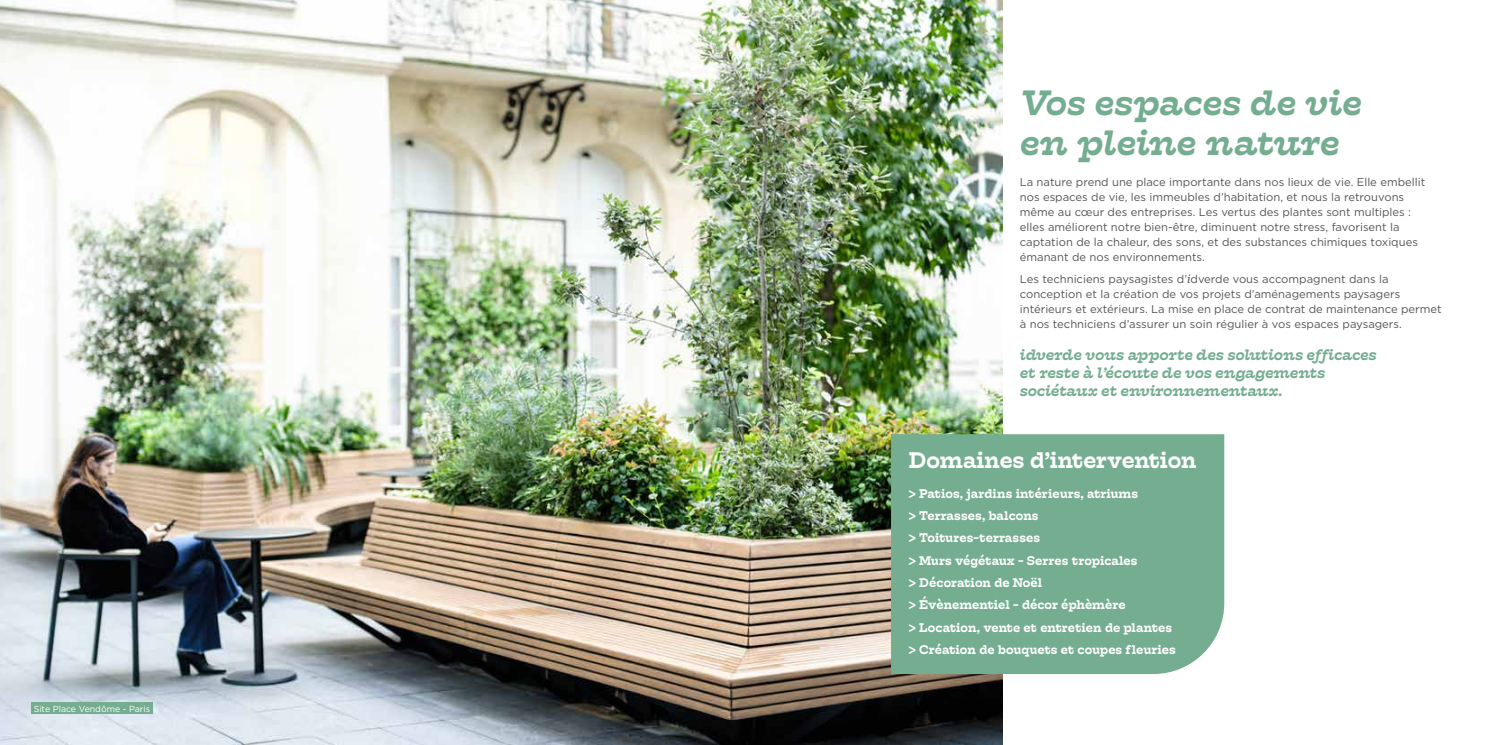
<style>
.page{position:relative;width:1489px;height:745px;background:#fff}
.page>*{position:absolute;margin:0;border:0;box-sizing:border-box;transform-origin:0 0}
.t1{font:italic 500 35px/39.5px "Hatch";letter-spacing:.005em;color:#75ad91}
.t2{font:500 22.5px "Hatch";color:#fff}
.t3{font:italic 500 15px/18px "Hatch";letter-spacing:-.005em;color:#75ad91}
.t4{font:500 12.5px/22.2px "Hatch";letter-spacing:.005em;color:#fff}
.t5{font:11.25px/15px "Gotham";color:#555}
.t6{font:8.75px "Gotham";color:#fff}
.s1{font-family:"Droid Serif";font-style:italic}
</style>
<div class="page">
<img style="left:0;top:0;width:1002px;height:744px">
<div style="left:891px;top:434px;width:333px;height:239px;background:#75ad91"></div>
<div style="left:31px;top:702px;width:121px;height:11px;background:#75ad91"></div>
<p class="t6" style="left:34px;top:702px;width:118px">Site Place Vendôme - Paris</p>
<h1 class="t1" style="left:1019px;top:83px;width:343px">Vos espaces de vie en pleine nature</h1>
<p class="t5" style="left:1019px;top:174px;width:407px">La nature prend une place importante dans nos lieux de vie. Elle embellit nos espaces de vie, les immeubles d’habitation, et nous la retrouvons même au cœur des entreprises. Les vertus des plantes sont multiples : elles améliorent notre bien-être, diminuent notre stress, favorisent la captation de la chaleur, des sons, et des substances chimiques toxiques émanant de nos environnements.</p>
<p class="t5" style="left:1019px;top:271px;width:423px">Les techniciens paysagistes d’<span class="s1">i</span>dverde vous accompagnent dans la conception et la création de vos projets d’aménagements paysagers intérieurs et extérieurs. La mise en place de contrat de maintenance permet à nos techniciens d’assurer un soin régulier à vos espaces paysagers.</p>
<h3 class="t3" style="left:1019px;top:346px;width:358px">idverde vous apporte des solutions efficaces et reste à l’écoute de vos engagements sociétaux et environnementaux.</h3>
<h2 class="t2" style="left:908px;top:445px;width:289px">Domaines d’intervention</h2>
<p class="t4" style="left:908px;top:481px;width:269px">&gt; Patios, jardins intérieurs, atriums<br>&gt; Terrasses, balcons<br>&gt; Toitures-terrasses<br>&gt; Murs végétaux - Serres tropicales<br>&gt; Décoration de Noël<br>&gt; Évènementiel - décor éphèmère<br>&gt; Location, vente et entretien de plantes &gt; Création de bouquets et coupes fleuries</p>
</div>
